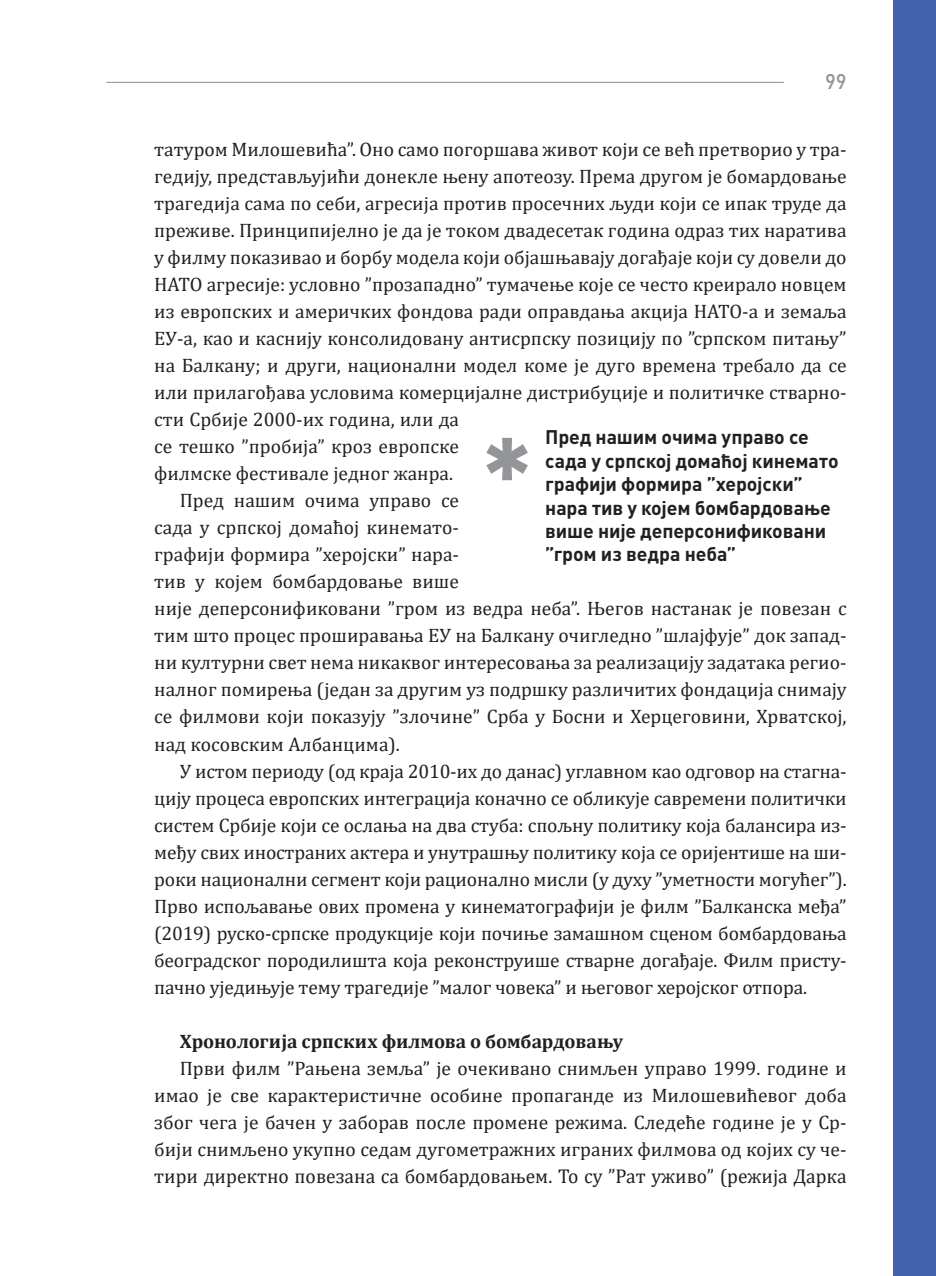
<style>
.page{position:relative;width:936px;height:1276px;background:#fff}
.page>*{position:absolute;margin:0;border:0;box-sizing:border-box;transform-origin:0 0}
.Сноски{font:700 108px "DIN Pro";color:#939598}
.t1{font:21px "Bahnschrift";color:#939598}
.Основной_текст{font:20.1px "Cambria";color:#231f20}
.Основной_текст-2{font:19.5px/27px "Cambria";color:#231f20}
.Подпись{font:700 19.5px/23.4px "DIN Pro";letter-spacing:-.005em;color:#231f20}
.Основной_текст-3{font:700 19.5px "Cambria";letter-spacing:-.005em;color:#231f20}
</style>
<div class="page">
<hr style="left:106px;top:82px;width:677px;height:1px;background:#939598">
<div style="left:893px;top:0;width:42px;height:1276px;background:#4261ad"></div>
<p class="t1" style="left:825px;top:65px;width:23px">99</p>
<p class="Основной_текст-2" style="left:154px;top:136px;width:694px">татуром Милошевића”. Оно само погоршава живот који се већ претворио у тра&shy;гедију, представљујићи донекле њену апотеозу. Према другом је бомардовање трагедија сама по себи, агресија против просечних људи који се ипак труде да преживе. Принципијелно је да је током двадесетак година одраз тих наратива у филму показивао и борбу модела који објашњавају догађаје који су довели до НАТО агресије: условно ”прозападно” тумачење које се често креирало новцем из европских и америчких фондова ради оправдања акција НАТО-а и земаља ЕУ-а, као и каснију консолидовану антисрпску позицију по ”српском питању” на Балкану; и други, национални модел коме је дуго времена требало да се или прилагођава условима комерцијалне дистрибуције и политичке стварно&shy;сти Србије 2000-их година, или да<br>се тешко ”пробија” кроз европске<br>филмске фестивале једног жанра.</p>
<p class="Основной_текст-2" style="left:154px;top:487px;width:694px;text-indent:26px">Пред нашим очима управо се<br>сада у српској домаћој кинемато-<br>графији формира ”херојски” нара-<br>тив у којем бомбардовање више<br>није деперсонификовани ”гром из ведра неба”. Његов настанак је повезан с тим што процес проширавања ЕУ на Балкану очигледно ”шлајфује” док запад&shy;ни културни свет нема никаквог интересовања за реализацију задатака регио&shy;налног помирења (један за другим уз подршку различитих фондација снимају се филмови који показују ”злочине” Срба у Босни и Херцеговини, Хрватској, над косовским Албанцима).</p>
<p class="Основной_текст-2" style="left:154px;top:757px;width:694px;text-align:justify;text-indent:26px">У истом периоду (од краја 2010-их до данас) углавном као одговор на стагна&shy;цију процеса европских интеграција коначно се обликује савремени политички систем Србије који се ослања на два стуба: спољну политику која балансира из&shy;међу свих иностраних актера и унутрашњу политику која се оријентише на ши&shy;роки национални сегмент који рационално мисли (у духу ”уметности могућег”).<br>Прво испољавање ових промена у кинематографији је филм ”Балканска међа” (2019) руско-српске продукције који почиње замашном сценом бомбардовања београдског породилишта која реконструише стварне догађаје. Филм присту&shy;пачно уједињује тему трагедије ”малог човека” и његовог херојског отпора.</p>
<p class="Основной_текст-3" style="left:180px;top:1027px;width:445px">Хронологија српских филмова о бомбардовању</p>
<p class="Основной_текст-2" style="left:154px;top:1054px;width:694px;text-align:justify;text-indent:26px">Први филм ”Рањена земља” је очекивано снимљен управо 1999. године и имао је све карактеристичне особине пропаганде из Милошевићевог доба због чега је бачен у заборав после промене режима. Следеће године је у Ср&shy;бији снимљено укупно седам дугометражних играних филмова од којих су че-</p>
<p class="Основной_текст" style="left:154px;top:1164px;width:693px">тири директно повезана са бомбардовањем. То су ”Рат уживо” (режија Дарка</p>
<p class="Сноски" style="left:480px;top:402px;width:55px">*</p>
<p class="Подпись" style="left:545px;top:425px;width:265px">Пред нашим очима управо се</p>
<p class="Подпись" style="left:545px;top:448px;width:295px">сада у српској домаћој кинемато графији формира ”херојски” нара тив у којем бомбардовање више није деперсонификовани ”гром из ведра неба”</p>
</div>
